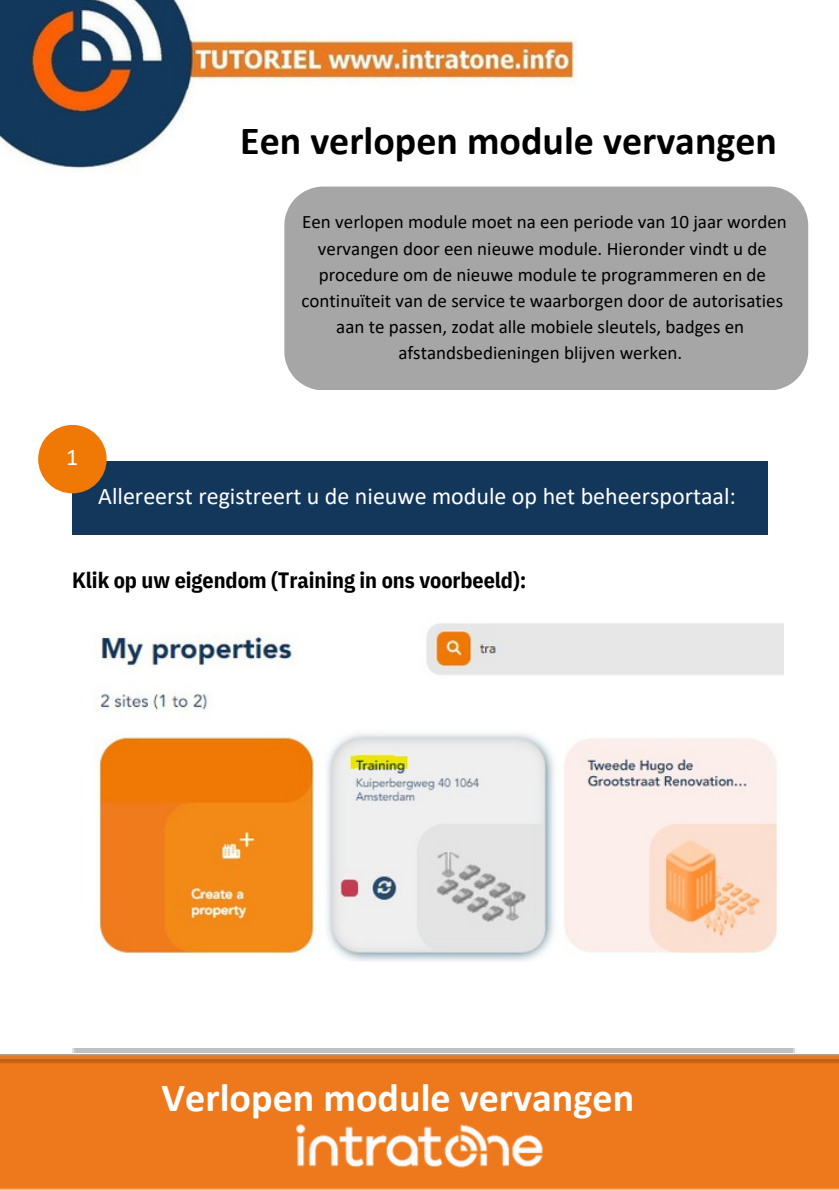
<style>
.page{position:relative;width:839px;height:1191px;background:#fff}
.page>*{position:absolute;margin:0;border:0;box-sizing:border-box;transform-origin:0 0}
.t1{font:700 40px "Calibri";color:#000}
.t2{font:700 40px "Calibri";color:#fff}
.t3{font:24px "Calibri";color:#fff}
.t4{font:700 22px "IBM Plex Sans Cond";letter-spacing:-.005em;color:#000}
.t5{font:19px/26.2px "Calibri";color:#000;text-align:center}
</style>
<div class="page">
<img style="left:0;top:0;width:576px;height:169px">
<img style="left:0;top:1054px;width:838px;height:6px">
<div style="left:0;top:1060px;width:838px;height:131px;background:#ee791c"></div>
<img style="left:284px;top:1107px;width:272px;height:81px">
<div style="left:284px;top:187px;width:524px;height:203px;background:#a6a6a6"></div>
<div style="left:72px;top:461px;width:695px;height:74px;background:#13375a"></div>
<div style="left:38px;top:425px;width:69px;height:68px;background:#ef7904;border-radius:50%"></div>
<img style="left:93px;top:623px;width:690px;height:338px">
<p class="t1" style="left:240px;top:124px;width:538px">Een verlopen module vervangen</p>
<p class="t5" style="left:301px;top:211px;width:487px">Een verlopen module moet na een periode van 10 jaar worden vervangen door een nieuwe module. Hieronder vindt u de procedure om de nieuwe module te programmeren en de continuïteit van de service te waarborgen door de autorisaties aan te passen, zodat alle mobiele sleutels, badges en</p>
<p class="t5" style="left:398px;top:341px;width:285px">afstandsbedieningen blijven werken.</p>
<p class="t3" style="left:66px;top:447px;width:14px">1</p>
<h3 class="t3" style="left:98px;top:486px;width:639px">Allereerst registreert u de nieuwe module op het beheersportaal:</h3>
<h2 class="t4" style="left:72px;top:566px;width:456px">Klik op uw eigendom (Training in ons voorbeeld):</h2>
<h1 class="t2" style="left:162px;top:1081px;width:474px">Verlopen module vervangen</h1>
</div>
